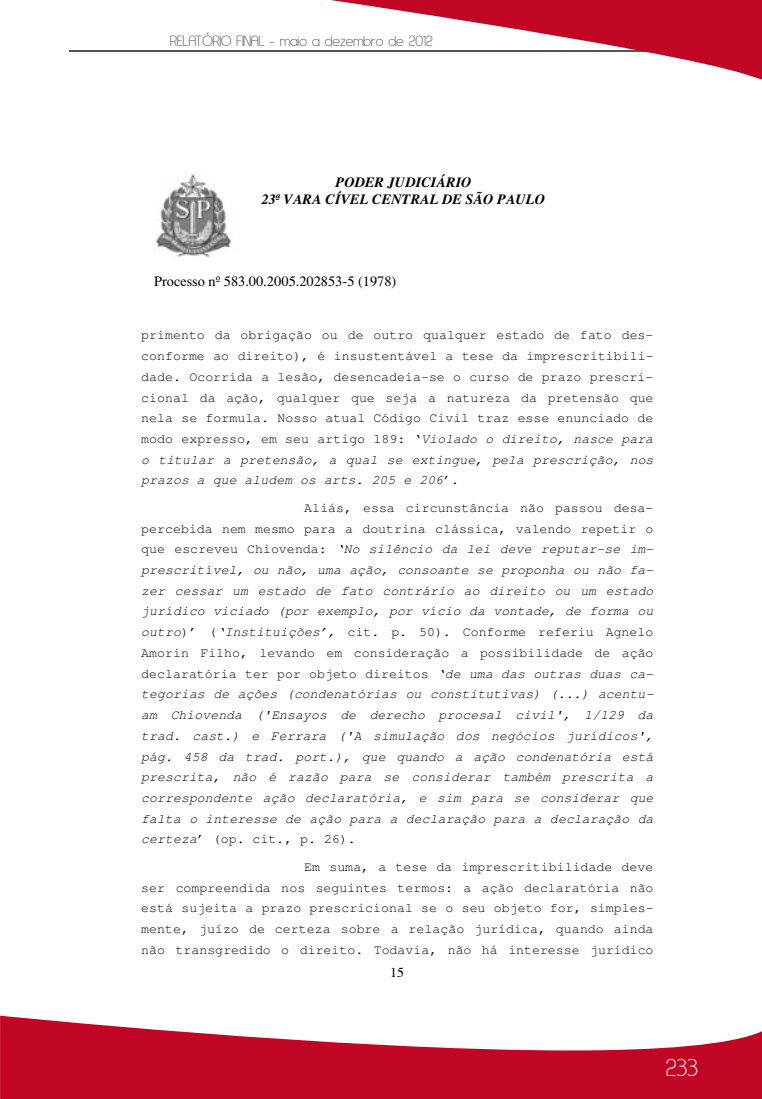
<style>
.page{position:relative;width:762px;height:1099px;background:#fff}
.page>*{position:absolute;margin:0;border:0;box-sizing:border-box;transform-origin:0 0}
.t1{font:28.75px "Asenine";color:#fff}
.t2{font:17.5px "Asenine";color:#565656}
.t3{font:italic 700 14.38px/16.5px "Times";color:#000;text-align:center}
.t4{font:14.38px "Times";color:#000}
.t5{font:13.75px "Times";color:#000}
.t6{font:italic 13.25px/20.8px "Courier";letter-spacing:.005em;color:#000;text-align:justify}
.t7{font:13.25px/20.8px "Courier";letter-spacing:.005em;color:#000;text-align:justify}
.s1{font-style:italic}
.s2{font-style:normal}
</style>
<div class="page">
<svg style="left:0;top:1015px;width:762px;height:83px;fill:#c10525"></svg>
<hr style="left:69px;top:51px;width:629px;height:1px;background:#565656">
<svg style="left:267px;top:0;width:495px;height:80px"></svg>
<img style="left:154px;top:174px;width:79px;height:83px">
<h2 class="t2" style="left:170px;top:32px;width:264px">RelatóRio Final - maio a dezembro de 2012</h2>
<p class="t3" style="left:262px;top:174px;width:285px">PODER JUDICIÁRIO<br>23ª VARA CÍVEL CENTRAL DE SÃO PAULO</p>
<p class="t4" style="left:154px;top:273px;width:244px">Processo nº 583.00.2005.202853-5 (1978)</p>
<p class="t7" style="left:141px;top:325px;width:514px">primento da obrigação ou de outro qualquer estado de fato des&shy;conforme ao direito), é insustentável a tese da imprescritibili&shy;dade. Ocorrida a lesão, desencadeia-se o curso de prazo prescri&shy;cional da ação, qualquer que seja a natureza da pretensão que nela se formula. Nosso atual Código Civil traz esse enunciado de modo expresso, em seu artigo 189: ‘<span class="s1">Violado o direito, nasce para o titular a pretensão, a qual se extingue, pela prescrição, nos prazos a que aludem os arts. 205 e 206</span>’.</p>
<p class="t6" style="left:141px;top:497px;width:514px;text-indent:163px"><span class="s2">Aliás, essa circunstância não passou desa&shy;percebida nem mesmo para a doutrina clássica, valendo repetir o que escreveu Chiovenda:</span> ‘No silêncio da lei deve reputar-se im&shy;prescritível, ou não, uma ação, consoante se proponha ou não fa&shy;zer cessar um estado de fato contrário ao direito ou um estado jurídico viciado (por exemplo, por vício da vontade, de forma ou outro<span class="s2">)’ (</span>‘Instituições’, <span class="s2">cit. p. 50). Conforme referiu Agnelo Amorin Filho, levando em consideração a possibilidade de ação declaratória ter por objeto direitos</span> ‘de uma das outras duas ca&shy;tegorias de ações (condenatórias ou constitutivas) (...) acentu&shy;am Chiovenda ('Ensayos de derecho procesal civil', 1/129 da trad. cast.) e Ferrara ('A simulação dos negócios jurídicos', pág. 458 da trad. port.), que quando a ação condenatória está prescrita, não é razão para se considerar também prescrita a correspondente ação declaratória, e sim para se considerar que falta o interesse de ação para a declaração para a declaração da certeza<span class="s2">’ (op. cit., p. 26).</span></p>
<p class="t7" style="left:141px;top:857px;width:514px;text-indent:163px">Em suma, a tese da imprescritibilidade deve ser compreendida nos seguintes termos: a ação declaratória não está sujeita a prazo prescricional se o seu objeto for, simples&shy;mente, juízo de certeza sobre a relação jurídica, quando ainda não transgredido o direito. Todavia, não há interesse jurídico</p>
<p class="t5" style="left:390px;top:965px;width:15px">15</p>
<h1 class="t1" style="left:666px;top:1052px;width:34px">233</h1>
</div>
